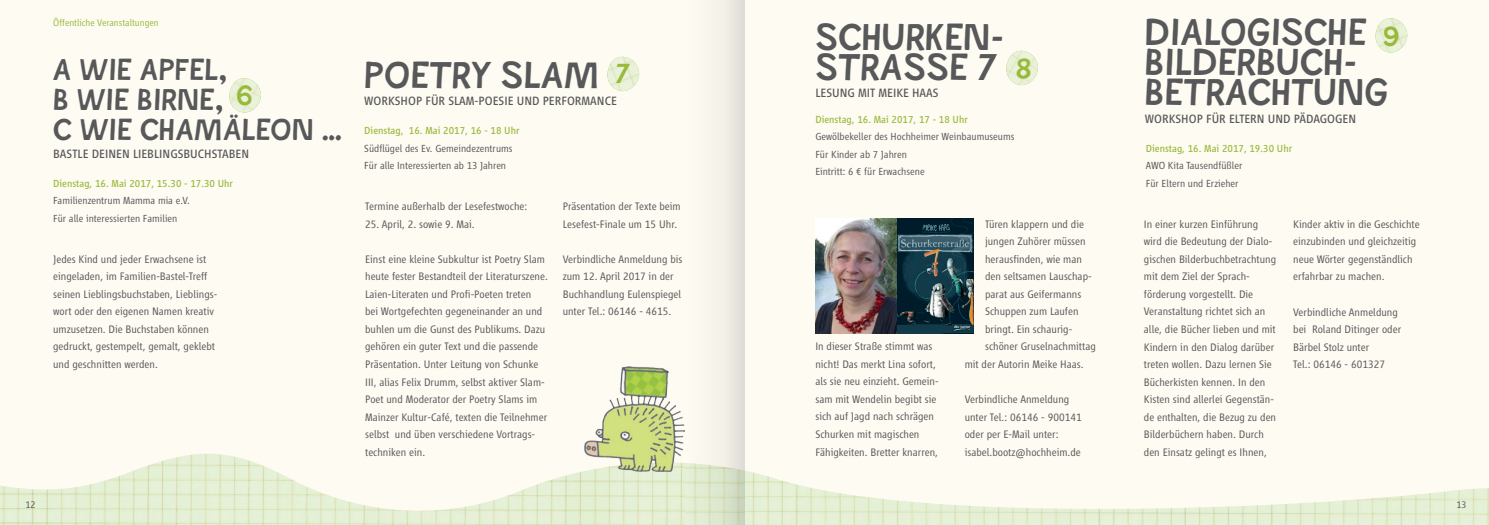
<style>
.page{position:relative;width:1489px;height:525px;background:#fff}
.page>*{position:absolute;margin:0;border:0;box-sizing:border-box;transform-origin:0 0}
.t1{font:32.5px/30px "Ray Johnson";color:#57585a}
.t2{font:26.25px/30px "Ray Johnson";color:#57585a}
.t3{font:24px "Ray Johnson";color:#9ab93b}
.t4{font:12.5px "Vialog LT";color:#57585a}
.t5{font:300 11.25px/17.5px "Vialog LT";color:#57585a}
.t6{font:300 10.62px/17.5px "Vialog LT";color:#57585a}
.t7{font:10.62px "Vialog LT";color:#9ab93b}
.t8{font:300 10px "Vialog LT";color:#9ab93b}
.t9{font:300 10px "Vialog LT";color:#57585a}
.t10{font:600 4px "Alto Pro";letter-spacing:-.02em;color:#fff}
</style>
<div class="page">
<div style="left:0;top:0;width:1488px;height:524px;background:#fefbf2"></div>
<img style="left:0;top:453px;width:1488px;height:71px">
<img style="left:229px;top:78px;width:32px;height:35px">
<img style="left:607px;top:57px;width:33px;height:35px">
<img style="left:1006px;top:51px;width:32px;height:35px">
<img style="left:1375px;top:18px;width:33px;height:35px">
<img style="left:815px;top:218px;width:159px;height:116px">
<img style="left:580px;top:366px;width:105px;height:105px">
<svg style="left:685px;top:453px;width:38px;height:71px"></svg>
<svg style="left:723px;top:0;width:21px;height:524px"></svg>
<p class="t8" style="left:53px;top:17px;width:107px">Öffentliche Veranstaltungen</p>
<h2 class="t2" style="left:53px;top:54px;width:291px">A WIE APFEL,<br>B WIE BIRNE,<br>C WIE CHAMÄLEON …</h2>
<p class="t4" style="left:53px;top:146px;width:197px">BASTLE DEINEN LIEBLINGSBUCHSTABEN</p>
<p class="t7" style="left:53px;top:177px;width:181px">DIENSTAG, 16. MAI 2017, 15.30 - 17.30 U HR</p>
<p class="t6" style="left:53px;top:192px;width:138px">Familienzentrum Mamma mia e.V.<br>Für alle interessierten Familien</p>
<h3 class="t3" style="left:236px;top:79px;width:18px">6</h3>
<p class="t5" style="left:53px;top:250px;width:166px">Jedes Kind und jeder Erwachsene ist eingeladen, im Familien-Bastel-Treff seinen Lieblingsbuchstaben, Lieblings&shy;wort oder den eigenen Namen kreativ umzusetzen. Die Buchstaben können gedruckt, gestempelt, gemalt, geklebt und geschnitten werden.</p>
<p class="t9" style="left:25px;top:499px;width:12px">12</p>
<h1 class="t1" style="left:364px;top:59px;width:237px">POETRY SLAM</h1>
<p class="t4" style="left:364px;top:94px;width:254px">WORKSHOP FÜR SLAM-POESIE UND PERFORMANCE</p>
<h3 class="t3" style="left:615px;top:57px;width:16px">7</h3>
<p class="t7" style="left:364px;top:125px;width:157px">DIENSTAG, 16. MAI 2017, 16 - 18 U HR</p>
<p class="t6" style="left:364px;top:139px;width:150px">Südflügel des Ev. Gemeindezentrums<br>Für alle Interessierten ab 13 Jahren</p>
<p class="t5" style="left:365px;top:198px;width:164px">Termine außerhalb der Lesefestwoche:</p>
<p class="t5" style="left:365px;top:215px;width:111px">25. April, 2. sowie 9. Mai.</p>
<p class="t5" style="left:365px;top:250px;width:184px">Einst eine kleine Subkultur ist Poetry Slam heute fester Bestandteil der Literaturszene.<br>Laien-Literaten und Profi-Poeten treten<br>bei Wortgefechten gegeneinander an und buhlen um die Gunst des Publikums. Dazu gehören ein guter Text und die passende Präsentation. Unter Leitung von Schunke III, alias Felix Drumm, selbst aktiver Slam-Poet und Moderator der Poetry Slams im Mainzer Kultur-Café, texten die Teilnehmer selbst und üben verschiedene Vortrags&shy;techniken ein.</p>
<p class="t5" style="left:563px;top:198px;width:119px">Präsentation der Texte beim<br>Lesefest-Finale um 15 Uhr.</p>
<p class="t5" style="left:563px;top:250px;width:121px">Verbindliche Anmeldung bis zum 12. April 2017 in der<br>Buchhandlung Eulenspiegel unter Tel.: 06146 - 4615.</p>
<h1 class="t1" style="left:1144px;top:17px;width:245px">DIALOGISCHE<br>BILDERBUCH-<br>BETRACHTUNG</h1>
<p class="t4" style="left:1144px;top:111px;width:213px">WORKSHOP FÜR ELTERN UND PÄDAGOGEN</p>
<h1 class="t1" style="left:815px;top:21px;width:189px">SCHURKEN-<br>STRASSE 7</h1>
<p class="t4" style="left:815px;top:86px;width:125px">LESUNG MIT MEIKE HAAS</p>
<h3 class="t3" style="left:1382px;top:20px;width:18px">9</h3>
<h3 class="t3" style="left:1015px;top:52px;width:16px">8</h3>
<p class="t7" style="left:815px;top:113px;width:154px">DIENSTAG, 16. MAI 2017, 17 - 18 U HR</p>
<p class="t6" style="left:815px;top:128px;width:200px">Gewölbekeller des Hochheimer Weinbaumuseums<br>Für Kinder ab 7 Jahren<br>Eintritt: 6 € für Erwachsene</p>
<p class="t7" style="left:1145px;top:142px;width:148px">DIENSTAG, 16. MAI 2017, 19.30 U HR</p>
<p class="t6" style="left:1145px;top:157px;width:98px">AWO Kita Tausendfüßler<br>Für Eltern und Erzieher</p>
<p class="t5" style="left:815px;top:338px;width:125px">In dieser Straße stimmt was nicht! Das merkt Lina sofort, als sie neu einzieht. Gemein&shy;sam mit Wendelin begibt sie sich auf Jagd nach schrägen<br>Schurken mit magischen<br>Fähigkeiten. Bretter knarren,</p>
<p class="t5" style="left:985px;top:215px;width:100px">Türen klappern und die</p>
<p class="t5" style="left:985px;top:233px;width:102px">jungen Zuhörer müssen</p>
<p class="t5" style="left:985px;top:250px;width:98px">herausfinden, wie man</p>
<p class="t5" style="left:985px;top:268px;width:108px">den seltsamen Lauschap-</p>
<p class="t5" style="left:985px;top:285px;width:98px">parat aus Geifermanns</p>
<p class="t5" style="left:985px;top:303px;width:95px">Schuppen zum Laufen</p>
<p class="t5" style="left:985px;top:320px;width:89px">bringt. Ein schaurig-</p>
<p class="t5" style="left:985px;top:338px;width:112px">schöner Gruselnachmittag</p>
<p class="t5" style="left:964px;top:355px;width:120px">mit der Autorin Meike Haas.</p>
<p class="t5" style="left:964px;top:390px;width:118px">Verbindliche Anmeldung unter Tel.: 06146 - 900141 oder per E-Mail unter: isabel.bootz@hochheim.de</p>
<p class="t10" style="left:954px;top:324px;width:18px">dtv junior</p>
<p class="t5" style="left:1143px;top:215px;width:134px">In einer kurzen Einführung wird die Bedeutung der Dialo&shy;gischen Bilderbuchbetrachtung mit dem Ziel der Sprach&shy;förderung vorgestellt. Die<br>Veranstaltung richtet sich an alle, die Bücher lieben und mit<br>Kindern in den Dialog darüber treten wollen. Dazu lernen Sie<br>Bücherkisten kennen. In den<br>Kisten sind allerlei Gegenstän&shy;de enthalten, die Bezug zu den<br>Bilderbüchern haben. Durch den Einsatz gelingt es Ihnen,</p>
<p class="t5" style="left:1293px;top:215px;width:128px">Kinder aktiv in die Geschichte einzubinden und gleichzeitig neue Wörter gegenständlich erfahrbar zu machen.</p>
<p class="t5" style="left:1293px;top:303px;width:109px">Verbindliche Anmeldung bei Roland Ditinger oder<br>Bärbel Stolz unter<br>Tel.: 06146 - 601327</p>
<p class="t9" style="left:1456px;top:499px;width:12px">13</p>
</div>
